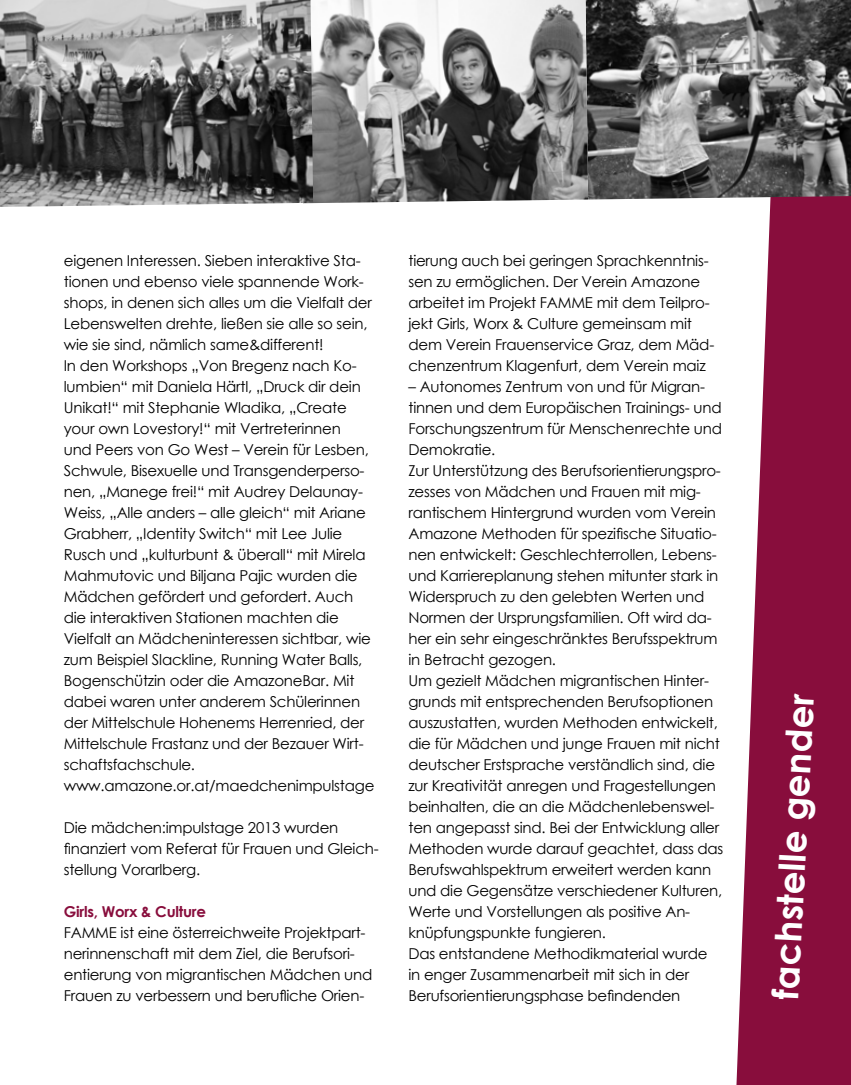
<style>
.page{position:relative;width:851px;height:1085px;background:#fff}
.page>*{position:absolute;margin:0;border:0;box-sizing:border-box;transform-origin:0 0}
.t1{font:700 36px "Century Gothic";color:#fff}
.t2{font:15px/21px "Century Gothic";letter-spacing:-.015em;color:#000}
.t3{font:700 15px "Century Gothic";letter-spacing:-.015em;color:#880d3c}
</style>
<div class="page">
<svg style="left:736px;top:199px;width:114px;height:885px;background:#9a3259"></svg>
<img style="left:588px;top:0;width:262px;height:199px">
<img style="left:313px;top:0;width:275px;height:203px">
<img style="left:0;top:0;width:313px;height:207px">
<p class="t2" style="left:64px;top:249px;width:312px">eigenen Interessen. Sieben interaktive Sta&shy;tionen und ebenso viele spannende Work&shy;shops, in denen sich alles um die Vielfalt der Lebenswelten drehte, ließen sie alle so sein, wie sie sind, nämlich same&amp;different!<br>In den Workshops „Von Bregenz nach Ko&shy;lumbien“ mit Daniela Härtl, „Druck dir dein Unikat!“ mit Stephanie Wladika, „Create your own Lovestory!“ mit Vertreterinnen<br>und Peers von Go West – Verein für Lesben, Schwule, Bisexuelle und Transgenderperso&shy;nen, „Manege frei!“ mit Audrey Delaunay-Weiss, „Alle anders – alle gleich“ mit Ariane Grabherr, „Identity Switch“ mit Lee Julie Rusch und „kulturbunt &amp; überall“ mit Mirela Mahmutovic und Biljana Pajic wurden die Mädchen gefördert und gefordert. Auch die interaktiven Stationen machten die Vielfalt an Mädcheninteressen sichtbar, wie zum Beispiel Slackline, Running Water Balls, Bogenschützin oder die AmazoneBar. Mit dabei waren unter anderem Schülerinnen der Mittelschule Hohenems Herrenried, der Mittelschule Frastanz und der Bezauer Wirt&shy;schaftsfachschule. www.amazone.or.at/maedchenimpulstage</p>
<p class="t2" style="left:64px;top:816px;width:316px">Die mädchen:impulstage 2013 wurden finanziert vom Referat für Frauen und Gleich&shy;stellung Vorarlberg.</p>
<p class="t3" style="left:64px;top:900px;width:144px">Girls, Worx &amp; Culture</p>
<p class="t2" style="left:64px;top:921px;width:310px">FAMME ist eine österreichweite Projektpart&shy;nerinnenschaft mit dem Ziel, die Berufsori&shy;entierung von migrantischen Mädchen und Frauen zu verbessern und berufliche Orien-</p>
<p class="t2" style="left:408px;top:249px;width:307px">tierung auch bei geringen Sprachkenntnis&shy;sen zu ermöglichen. Der Verein Amazone arbeitet im Projekt FAMME mit dem Teilpro&shy;jekt Girls, Worx &amp; Culture gemeinsam mit dem Verein Frauenservice Graz, dem Mäd&shy;chenzentrum Klagenfurt, dem Verein maiz</p>
<p class="t2" style="left:408px;top:375px;width:316px">– Autonomes Zentrum von und für Migran&shy;tinnen und dem Europäischen Trainings- und Forschungszentrum für Menschenrechte und Demokratie.<br>Zur Unterstützung des Berufsorientierungspro&shy;zesses von Mädchen und Frauen mit mig&shy;rantischem Hintergrund wurden vom Verein Amazone Methoden für spezifische Situatio&shy;nen entwickelt: Geschlechterrollen, Lebens&shy;und Karriereplanung stehen mitunter stark in Widerspruch zu den gelebten Werten und Normen der Ursprungsfamilien. Oft wird da&shy;her ein sehr eingeschränktes Berufsspektrum in Betracht gezogen.<br>Um gezielt Mädchen migrantischen Hinter&shy;grunds mit entsprechenden Berufsoptionen auszustatten, wurden Methoden entwickelt, die für Mädchen und junge Frauen mit nicht deutscher Erstsprache verständlich sind, die zur Kreativität anregen und Fragestellungen beinhalten, die an die Mädchenlebenswel&shy;ten angepasst sind. Bei der Entwicklung aller Methoden wurde darauf geachtet, dass das Berufswahlspektrum erweitert werden kann und die Gegensätze verschiedener Kulturen, Werte und Vorstellungen als positive An&shy;knüpfungspunkte fungieren.<br>Das entstandene Methodikmaterial wurde in enger Zusammenarbeit mit sich in der Berufsorientierungsphase befindenden</p>
<h1 class="t1" style="left:757px;top:997px;width:307px;rotate:-87deg">fachstelle gender</h1>
</div>
